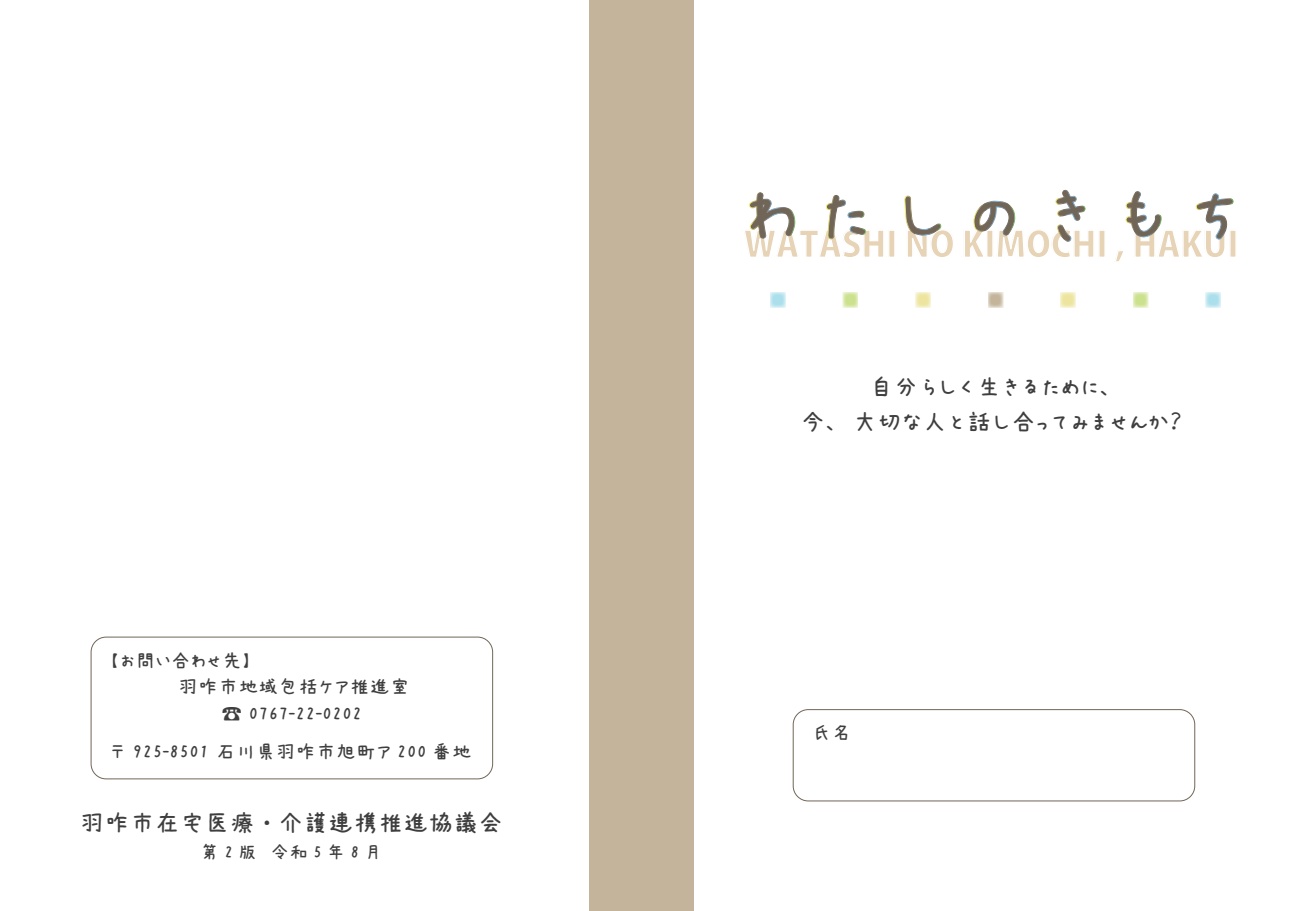
<style>
.page{position:relative;width:1290px;height:911px;background:#fff}
.page>*{position:absolute;margin:0;border:0;box-sizing:border-box;transform-origin:0 0}
.t1{font:800 35px "Koz Go Pro";color:#e7d3b5}
.t2{font:25px/35px "AP Japanesefont";color:#3e3e3f;text-align:center}
.t3{font:20px "AP Japanesefont";color:#3e3e3f}
.t4{font:18.75px "AP Japanesefont";letter-spacing:.25em;color:#3e3e3f}
.s1{font-family:"Koz Go Pr 6 N"}
</style>
<div class="page">
<div style="left:91px;top:637px;width:402px;height:142px;border:1px solid #716557;border-radius:15px"></div>
<div style="left:589px;top:0;width:104px;height:911px;background:#c3b49b"></div>
<div style="left:793px;top:709px;width:402px;height:92px;border:1px solid #716557;border-radius:15px"></div>
<svg style="left:770px;top:292px;width:15px;height:16px"></svg>
<svg style="left:915px;top:292px;width:16px;height:16px"></svg>
<svg style="left:1133px;top:292px;width:15px;height:16px"></svg>
<svg style="left:988px;top:292px;width:15px;height:16px"></svg>
<svg style="left:843px;top:292px;width:15px;height:16px"></svg>
<svg style="left:1060px;top:292px;width:16px;height:16px"></svg>
<svg style="left:1205px;top:292px;width:16px;height:16px"></svg>
<svg style="left:749px;top:192px;width:117px;height:48px"></svg>
<svg style="left:904px;top:195px;width:38px;height:41px"></svg>
<svg style="left:973px;top:189px;width:113px;height:53px"></svg>
<svg style="left:1125px;top:191px;width:109px;height:49px"></svg>
<p class="t3" style="left:110px;top:650px;width:144px">【お問い合わせ先】</p>
<p class="t3" style="left:178px;top:677px;width:233px">羽咋市地域包括ケア推進室</p>
<p class="t3" style="left:222px;top:703px;width:142px"><span class="s1">☎</span> 0767-22-0202</p>
<p class="t3" style="left:110px;top:742px;width:363px">〒 925-8501 石川県羽咋市旭町ア 200 番地</p>
<p class="t2" style="left:80px;top:805px;width:425px">羽咋市在宅医療・介護連携推進協議会</p>
<p class="t4" style="left:201px;top:843px;width:184px">第2版　令和5年8月</p>
<h1 class="t1" style="left:744px;top:221px;width:496px">WATASHI NO KIMOCHI , HAKUI</h1>
<p class="t2" style="left:800px;top:370px;width:383px">自分らしく生きるために、<br>今、大切な人と話し合ってみませんか？</p>
<p class="t3" style="left:812px;top:723px;width:41px">氏名</p>
</div>
